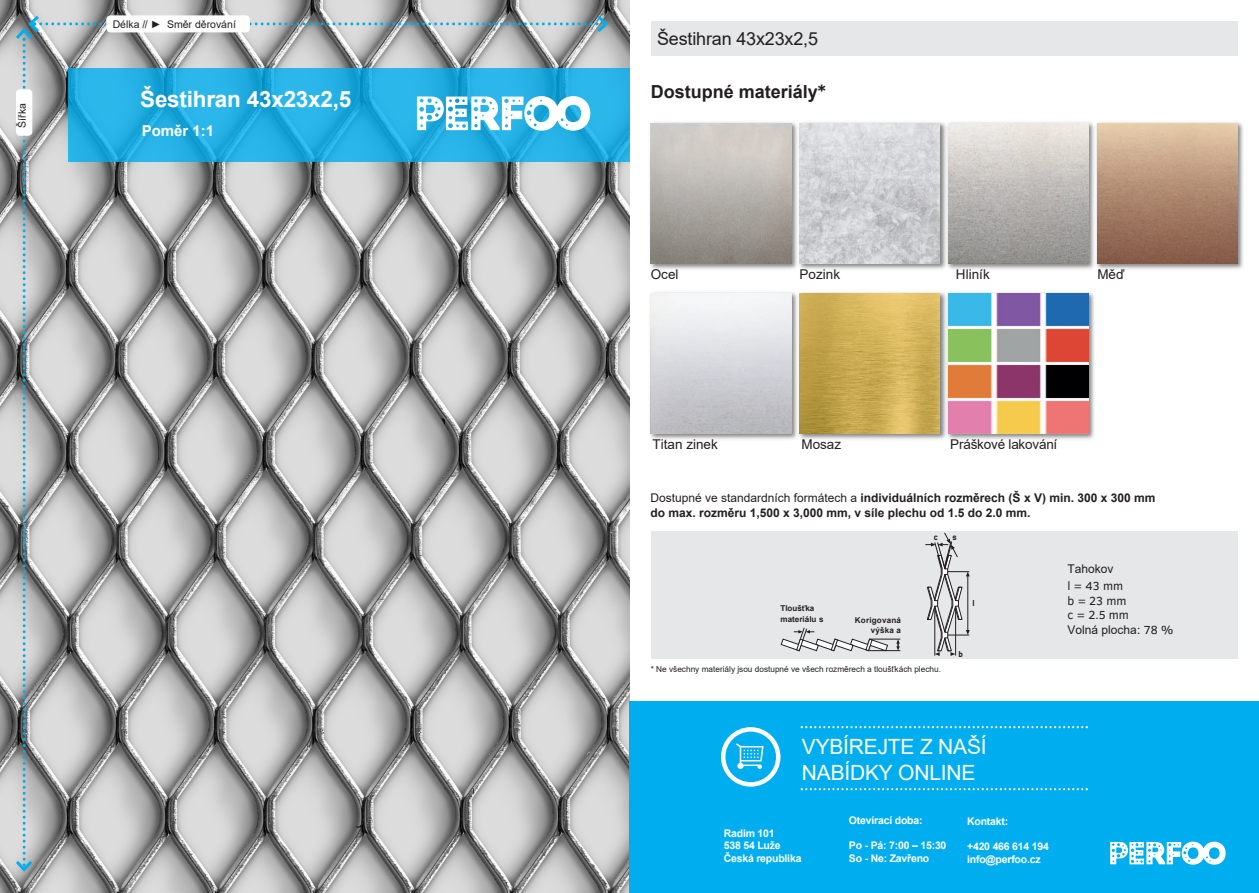
<style>
.page{position:relative;width:1259px;height:893px;background:#fff}
.page>*{position:absolute;margin:0;border:0;box-sizing:border-box;transform-origin:0 0}
.t1{font:700 22.5px "Arial";letter-spacing:-.01em;color:#fff}
.t2{font:21px/25.2px "Arial";letter-spacing:-.01em;color:#fff}
.t3{font:18px "Arial";letter-spacing:-.01em;color:#231f20}
.t4{font:700 18px "Arial";color:#231f20}
.t5{font:700 15px "Arial";color:#fff}
.t6{font:13.5px "Arial";letter-spacing:-.015em;color:#231f20}
.t7{font:13.5px "Arial";color:#231f20}
.t8{font:700 12px/15px "Arial";color:#231f20}
.t9{font:12px "Arial";color:#231f20}
.t10{font:12px/14.4px "Clear Sans";color:#231f20}
.t11{font:700 10.5px/12.6px "Arial";letter-spacing:-.02em;color:#fff}
.t12{font:10.5px "Arial";color:#231f20}
.t13{font:700 9.6px "Conduit ITC Pro";color:#231f20}
.t14{font:8.25px "Arial";color:#231f20}
.t15{font:700 8.1px/11.4px "Arial";color:#231f20}
.t16{font:700 8.1px/9.8px "Arial";letter-spacing:.025em;color:#231f20;text-align:right}
.s1{font-weight:700}
.s2{font-family:"Clear Sans"}
.s3{font-weight:400}
</style>
<div class="page">
<img style="left:0;top:0;width:629px;height:893px">
<img style="left:650px;top:122px;width:144px;height:147px">
<img style="left:651px;top:123px;width:140px;height:141px">
<img style="left:794px;top:122px;width:149px;height:147px">
<img style="left:799px;top:123px;width:141px;height:141px">
<img style="left:943px;top:122px;width:148px;height:147px">
<img style="left:948px;top:123px;width:141px;height:141px">
<img style="left:1091px;top:122px;width:153px;height:147px">
<img style="left:1097px;top:123px;width:140px;height:141px">
<img style="left:650px;top:292px;width:144px;height:147px">
<img style="left:651px;top:293px;width:140px;height:141px">
<img style="left:951px;top:292px;width:144px;height:147px">
<img style="left:951px;top:293px;width:138px;height:141px">
<img style="left:794px;top:292px;width:157px;height:147px">
<img style="left:799px;top:293px;width:141px;height:141px">
<div style="left:629px;top:702px;width:630px;height:191px;background:#00aeef"></div>
<div style="left:651px;top:531px;width:586px;height:128px;background:#e6e7e9"></div>
<svg style="left:925px;top:532px;width:44px;height:124px"></svg>
<hr style="left:868px;top:650px;width:32px;height:1px;background:#231f20">
<hr style="left:870px;top:639px;width:30px;height:1px;background:#231f20">
<svg style="left:896px;top:639px;width:4px;height:12px"></svg>
<svg style="left:780px;top:627px;width:108px;height:24px"></svg>
<svg style="left:800px;top:726px;width:288px;height:2px"></svg>
<svg style="left:800px;top:788px;width:288px;height:2px"></svg>
<svg style="left:721px;top:727px;width:59px;height:60px"></svg>
<svg style="left:1110px;top:842px;width:115px;height:23px"></svg>
<div style="left:68px;top:68px;width:561px;height:94px;background:#00aeef;opacity:.8"></div>
<svg style="left:13px;top:13px;width:597px;height:861px;background:#a4b1b6"></svg>
<div style="left:651px;top:21px;width:586px;height:34px;background:#e6e7e9"></div>
<p class="t12" style="left:15px;top:128px;width:26px;rotate:-90deg">Šířka</p>
<p class="t12" style="left:113px;top:17px;width:125px">Délka // <span class="s1">►</span> Směr děrování</p>
<h1 class="t1" style="left:140px;top:83px;width:213px">Šestihran 43x23x2,5</h1>
<p class="t5" style="left:142px;top:121px;width:74px">Poměr 1:1</p>
<h3 class="t3" style="left:657px;top:26px;width:162px">Šestihran 43x23x2,5</h3>
<h3 class="t4" style="left:651px;top:79px;width:177px">Dostupné materiály<span class="s2">*</span></h3>
<p class="t7" style="left:651px;top:265px;width:29px">Ocel</p>
<p class="t7" style="left:799px;top:265px;width:42px">Pozink</p>
<p class="t7" style="left:956px;top:265px;width:35px">Hliník</p>
<p class="t7" style="left:1097px;top:265px;width:29px">Měď</p>
<p class="t6" style="left:652px;top:435px;width:67px">Titan zinek</p>
<p class="t6" style="left:801px;top:435px;width:41px">Mosaz</p>
<p class="t6" style="left:950px;top:435px;width:109px">Práškové lakování</p>
<p class="t8" style="left:650px;top:491px;width:506px"><span class="s3">Dostupné ve standardních formátech a</span> individuálních rozměrech (Š x V) min. 300 x 300 mm do max. rozměru 1,500 x 3,000 mm, v síle plechu od 1.5 do 2.0 mm.</p>
<p class="t13" style="left:934px;top:531px;width:6px">c</p>
<p class="t13" style="left:952px;top:531px;width:6px">s</p>
<p class="t15" style="left:780px;top:602px;width:44px">Tloušťka materiálu s</p>
<p class="t16" style="left:855px;top:615px;width:48px">Korigovaná výška a</p>
<p class="t14" style="left:651px;top:663px;width:292px">* Ne všechny materiály jsou dostupné ve všech rozměrech a tloušťkách plechu.</p>
<p class="t13" style="left:972px;top:597px;width:4px">l</p>
<p class="t13" style="left:958px;top:648px;width:6px">b</p>
<p class="t9" style="left:1067px;top:561px;width:48px">Tahokov</p>
<p class="t10" style="left:1067px;top:578px;width:63px">l = 43 mm b = 23 mm c = 2.5 mm</p>
<p class="t9" style="left:1067px;top:621px;width:107px">Volná plocha<span class="s2">: 78 %</span></p>
<h2 class="t2" style="left:802px;top:734px;width:186px">VYBÍREJTE Z NAŠÍ<br>NABÍDKY ONLINE</h2>
<p class="t11" style="left:724px;top:827px;width:79px">Radim 101<br>538 54 Luže<br>Česká republika</p>
<p class="t11" style="left:849px;top:814px;width:75px">Otevírací doba:</p>
<p class="t11" style="left:849px;top:839px;width:99px">Po - Pá: 7:00 – 15:30<br>So - Ne: Zavřeno</p>
<p class="t11" style="left:967px;top:815px;width:43px">Kontakt:</p>
<p class="t11" style="left:967px;top:840px;width:83px">+420 466 614 194 info@perfoo.cz</p>
</div>
